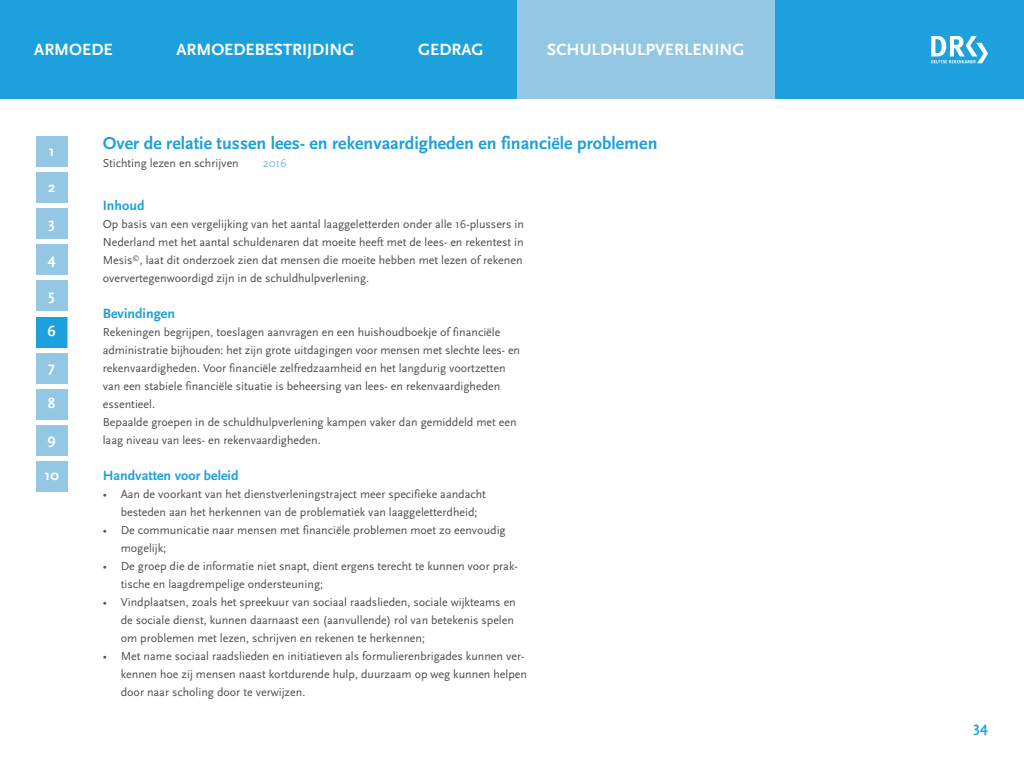
<style>
.page{position:relative;width:1024px;height:768px;background:#fff}
.page>*{position:absolute;margin:0;border:0;box-sizing:border-box;transform-origin:0 0}
.t1{font:700 18px "Scala Sans";color:#1da1dc}
.t2{font:700 17px "Scala Sans";color:#fff}
.t3{font:700 15px "Scala Sans";color:#fff}
.t4{font:700 15px "Scala Sans";color:#1da1dc}
.t5{font:700 14px "Scala Sans";color:#1da1dc}
.t6{font:12px/18px "Scala Sans";color:#4d4d4d}
.t7{font:12px "Scala Sans";color:#74b7e5}
</style>
<div class="page">
<div style="left:0;top:0;width:1024px;height:99px;background:#1da1dc"></div>
<svg style="left:931px;top:36px;width:57px;height:27px"></svg>
<div style="left:518px;top:0;width:257px;height:99px;background:#94c7e3"></div>
<div style="left:36px;top:136px;width:31px;height:31px;background:#94c7e3"></div>
<div style="left:36px;top:461px;width:31px;height:31px;background:#94c7e3"></div>
<div style="left:36px;top:425px;width:31px;height:31px;background:#94c7e3"></div>
<div style="left:36px;top:389px;width:31px;height:31px;background:#94c7e3"></div>
<div style="left:36px;top:353px;width:31px;height:31px;background:#94c7e3"></div>
<div style="left:36px;top:281px;width:31px;height:30px;background:#94c7e3"></div>
<div style="left:36px;top:244px;width:31px;height:31px;background:#94c7e3"></div>
<div style="left:36px;top:208px;width:31px;height:31px;background:#94c7e3"></div>
<div style="left:36px;top:172px;width:31px;height:31px;background:#94c7e3"></div>
<div style="left:36px;top:317px;width:31px;height:30px;background:#1da1dc"></div>
<h2 class="t2" style="left:34px;top:41px;width:80px">ARMOEDE</h2>
<h2 class="t2" style="left:176px;top:41px;width:180px">ARMOEDEBESTRIJDING</h2>
<h2 class="t2" style="left:418px;top:41px;width:67px">GEDRAG</h2>
<h2 class="t2" style="left:547px;top:41px;width:199px">SCHULDHULPVERLENING</h2>
<p class="t3" style="left:49px;top:143px;width:7px">1</p>
<p class="t3" style="left:48px;top:179px;width:9px">2</p>
<p class="t3" style="left:48px;top:215px;width:8px">3</p>
<p class="t3" style="left:48px;top:251px;width:9px">4</p>
<p class="t3" style="left:49px;top:287px;width:8px">5</p>
<p class="t3" style="left:48px;top:323px;width:10px">6</p>
<p class="t3" style="left:48px;top:359px;width:8px">7</p>
<p class="t3" style="left:48px;top:395px;width:9px">8</p>
<p class="t3" style="left:48px;top:431px;width:10px">9</p>
<p class="t3" style="left:45px;top:467px;width:16px">10</p>
<h1 class="t1" style="left:103px;top:134px;width:556px">Over de relatie tussen lees- en rekenvaardigheden en financiële problemen</h1>
<p class="t6" style="left:103px;top:154px;width:138px">Stichting lezen en schrijven</p>
<p class="t7" style="left:263px;top:157px;width:25px">2016</p>
<p class="t5" style="left:103px;top:198px;width:43px">Inhoud</p>
<p class="t6" style="left:103px;top:216px;width:423px;text-align:justify">Op basis van een vergelijking van het aantal laaggeletterden onder alle 16-plussers in Nederland met het aantal schuldenaren dat moeite heeft met de lees- en rekentest in Mesis<sup>©</sup>, laat dit onderzoek zien dat mensen die moeite hebben met lezen of rekenen oververtegenwoordigd zijn in de schuldhulpverlening.</p>
<p class="t5" style="left:103px;top:306px;width:74px">Bevindingen</p>
<p class="t6" style="left:103px;top:324px;width:419px">Rekeningen begrijpen, toeslagen aanvragen en een huishoudboekje of financiële administratie bijhouden: het zijn grote uitdagingen voor mensen met slechte lees- en rekenvaardigheden. Voor financiële zelfredzaamheid en het langdurig voortzetten van een stabiele financiële situatie is beheersing van lees- en rekenvaardigheden essentieel.<br>Bepaalde groepen in de schuldhulpverlening kampen vaker dan gemiddeld met een laag niveau van lees- en rekenvaardigheden.</p>
<p class="t5" style="left:103px;top:468px;width:137px">Handvatten voor beleid</p>
<p class="t6" style="left:121px;top:486px;width:367px;text-indent:-18px">• Aan de voorkant van het dienstverleningstraject meer specifieke aandacht besteden aan het herkennen van de problematiek van laaggeletterdheid;</p>
<p class="t6" style="left:121px;top:522px;width:386px;text-indent:-18px">• De communicatie naar mensen met financiële problemen moet zo eenvoudig mogelijk;</p>
<p class="t6" style="left:121px;top:558px;width:399px;text-indent:-18px">• De groep die de informatie niet snapt, dient ergens terecht te kunnen voor prak&shy;tische en laagdrempelige ondersteuning;</p>
<p class="t6" style="left:121px;top:594px;width:397px;text-indent:-18px">• Vindplaatsen, zoals het spreekuur van sociaal raadslieden, sociale wijkteams en de sociale dienst, kunnen daarnaast een (aanvullende) rol van betekenis spelen om problemen met lezen, schrijven en rekenen te herkennen;</p>
<p class="t6" style="left:121px;top:648px;width:408px;text-indent:-18px">• Met name sociaal raadslieden en initiatieven als formulierenbrigades kunnen ver&shy;kennen hoe zij mensen naast kortdurende hulp, duurzaam op weg kunnen helpen door naar scholing door te verwijzen.</p>
<p class="t4" style="left:974px;top:719px;width:16px">34</p>
</div>
